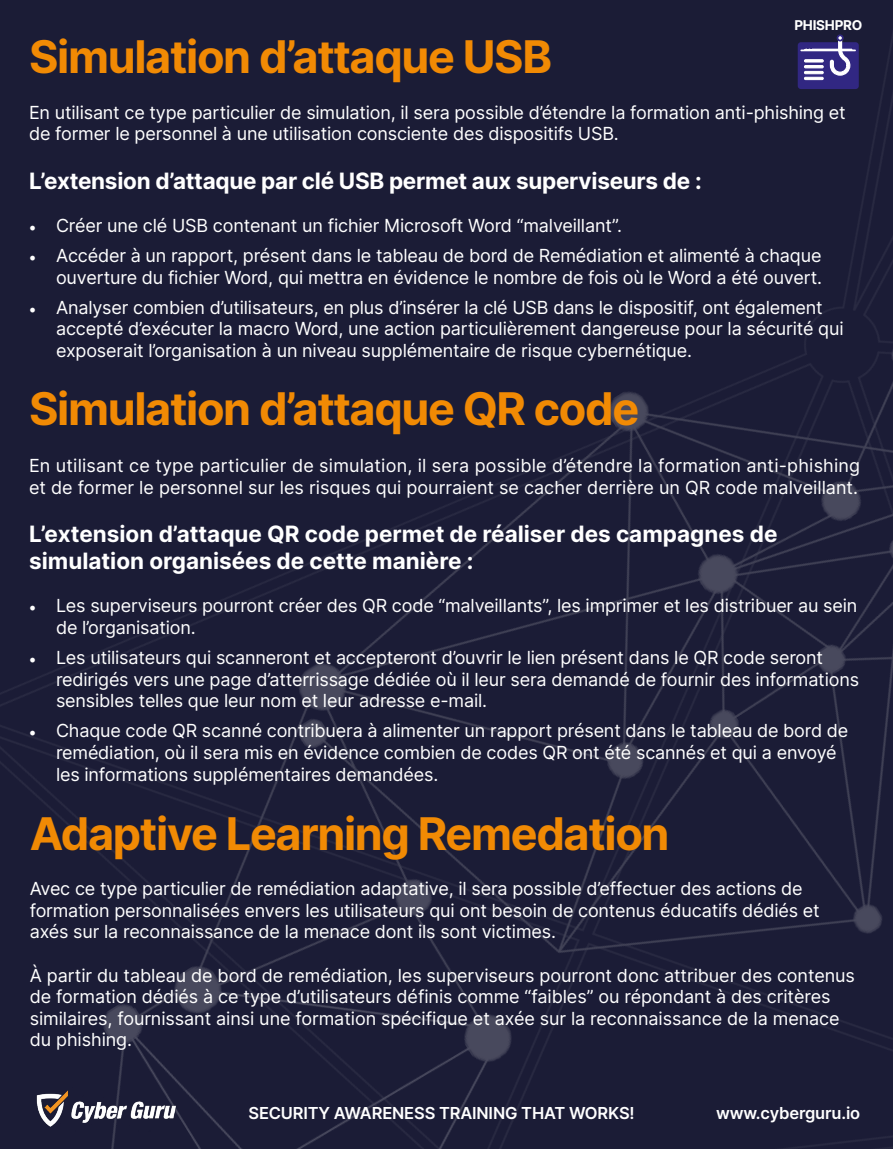
<style>
.page{position:relative;width:893px;height:1149px;background:#fff}
.page>*{position:absolute;margin:0;border:0;box-sizing:border-box;transform-origin:0 0}
.t1{font:700 45px "Inter";letter-spacing:-.03em;color:#f18a04}
.t2{font:700 22.5px/27px "Inter";color:#fff}
.t3{font:18px/21.6px "Inter";letter-spacing:-.01em;color:#fff}
.t4{font:600 16.5px "Inter";letter-spacing:-.01em;color:#fff}
.t5{font:700 13.5px "Inter";letter-spacing:-.02em;color:#fff}
.s1{font-family:"Minion Pro"}
</style>
<div class="page">
<div style="left:0;top:0;width:893px;height:1148px;background:#1b1c36"></div>
<img style="left:29px;top:1086px;width:155px;height:45px">
<svg style="left:798px;top:34px;width:61px;height:55px"></svg>
<h1 class="t1" style="left:29px;top:24px;width:524px">Simulation d’attaque USB</h1>
<p class="t5" style="left:794px;top:15px;width:69px">PHISHPRO</p>
<p class="t3" style="left:29px;top:101px;width:818px">En utilisant ce type particulier de simulation, il sera possible d’étendre la formation anti-phishing et de former le personnel à une utilisation consciente des dispositifs USB.</p>
<p class="t2" style="left:29px;top:166px;width:674px">L’extension d’attaque par clé USB permet aux superviseurs de :</p>
<p class="t3" style="left:29px;top:214px;width:595px"><span class="s1">•</span> Créer une clé USB contenant un fichier Microsoft Word “malveillant”.</p>
<p class="t3" style="left:29px;top:244px;width:795px;text-align:right"><span class="s1">•</span> Accéder à un rapport, présent dans le tableau de bord de Remédiation et alimenté à chaque ouverture du fichier Word, qui mettra en évidence le nombre de fois où le Word a été ouvert.</p>
<p class="t3" style="left:56px;top:296px;width:789px;text-indent:-27px"><span class="s1">•</span> Analyser combien d’utilisateurs, en plus d’insérer la clé USB dans le dispositif, ont également accepté d’exécuter la macro Word, une action particulièrement dangereuse pour la sécurité qui exposerait l’organisation à un niveau supplémentaire de risque cybernétique.</p>
<h1 class="t1" style="left:29px;top:375px;width:612px">Simulation d’attaque QR code</h1>
<p class="t3" style="left:29px;top:454px;width:833px">En utilisant ce type particulier de simulation, il sera possible d’étendre la formation anti-phishing et de former le personnel sur les risques qui pourraient se cacher derrière un QR code malveillant.</p>
<p class="t2" style="left:29px;top:520px;width:750px">L’extension d’attaque QR code permet de réaliser des campagnes de simulation organisées de cette manière :</p>
<p class="t3" style="left:56px;top:594px;width:803px;text-indent:-27px"><span class="s1">•</span> Les superviseurs pourront créer des QR code “malveillants”, les imprimer et les distribuer au sein de l’organisation.</p>
<p class="t3" style="left:56px;top:646px;width:804px;text-indent:-27px"><span class="s1">•</span> Les utilisateurs qui scanneront et accepteront d’ouvrir le lien présent dans le QR code seront redirigés vers une page d’atterrissage dédiée où il leur sera demandé de fournir des informations sensibles telles que leur nom et leur adresse e-mail.</p>
<p class="t3" style="left:56px;top:719px;width:794px;text-indent:-27px"><span class="s1">•</span> Chaque code QR scanné contribuera à alimenter un rapport présent dans le tableau de bord de remédiation, où il sera mis en évidence combien de codes QR ont été scannés et qui a envoyé les informations supplémentaires demandées.</p>
<h1 class="t1" style="left:30px;top:800px;width:641px">Adaptive Learning Remedation</h1>
<p class="t3" style="left:30px;top:877px;width:791px">Avec ce type particulier de remédiation adaptative, il sera possible d’effectuer des actions de formation personnalisées envers les utilisateurs qui ont besoin de contenus éducatifs dédiés et axés sur la reconnaissance de la menace dont ils sont victimes.</p>
<p class="t3" style="left:30px;top:963px;width:827px">À partir du tableau de bord de remédiation, les superviseurs pourront donc attribuer des contenus de formation dédiés à ce type d’utilisateurs définis comme “faibles” ou répondant à des critères similaires, fournissant ainsi une formation spécifique et axée sur la reconnaissance de la menace du phishing.</p>
<p class="t4" style="left:248px;top:1100px;width:388px">SECURITY AWARENESS TRAINING THAT WORKS!</p>
<p class="t4" style="left:716px;top:1100px;width:145px">www.cyberguru.io</p>
</div>
